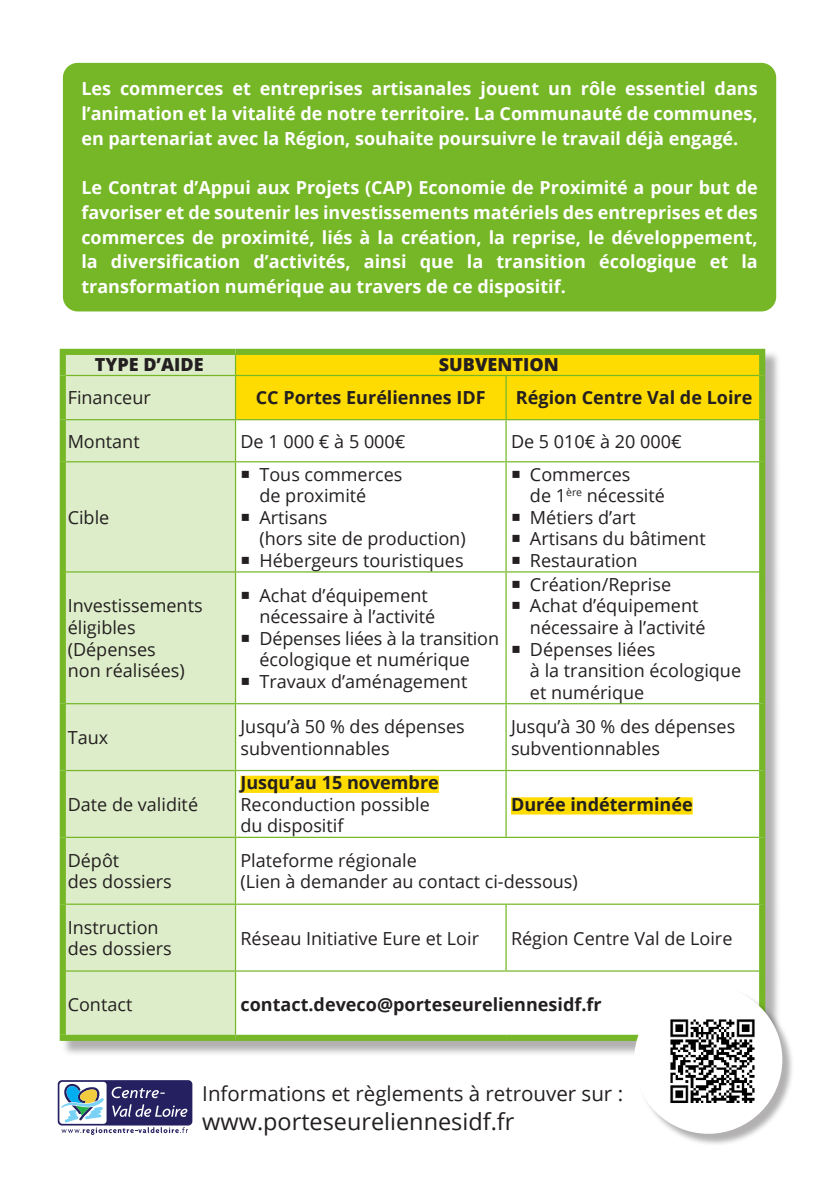
<style>
.page{position:relative;width:840px;height:1191px;background:#fff}
.page>*{position:absolute;margin:0;border:0;box-sizing:border-box;transform-origin:0 0}
.t1{font:23.4px "Open Sans";color:#231f20}
.t2{font:20.4px "Open Sans";color:#231f20}
.t3{font:18px/21.6px "Open Sans";color:#231f20}
.t4{font:700 18px/24.8px "Open Sans";color:#fff;text-align:justify}
.t5{font:700 18px "Open Sans";color:#231f20}
.t6{font:800 18px "Open Sans";color:#231f20}
</style>
<div class="page">
<div style="left:60px;top:60px;width:718px;height:254px;background:#75b726;border-radius:18px"></div>
<div style="left:57px;top:57px;width:724px;height:261px;border:6px solid #fff;border-radius:18px"></div>
<div style="left:61px;top:350px;width:719px;height:706px;background:#231f20;opacity:.35"></div>
<div style="left:66px;top:355px;width:169px;height:679px;background:#ddedc9"></div>
<svg style="left:236px;top:420px;width:522px;height:614px"></svg>
<div style="left:235px;top:355px;width:523px;height:64px;background:#ffdc01"></div>
<hr style="left:66px;top:375px;width:169px;height:1px;background:#75b726">
<hr style="left:235px;top:375px;width:271px;height:1px;background:#75b726">
<hr style="left:235px;top:376px;width:1px;height:43px;background:#75b726">
<hr style="left:506px;top:375px;width:252px;height:1px;background:#75b726">
<hr style="left:505px;top:376px;width:1px;height:43px;background:#75b726">
<hr style="left:66px;top:419px;width:169px;height:1px;background:#75b726">
<hr style="left:235px;top:419px;width:271px;height:1px;background:#75b726">
<hr style="left:235px;top:420px;width:1px;height:41px;background:#75b726">
<hr style="left:506px;top:419px;width:252px;height:1px;background:#75b726">
<hr style="left:505px;top:420px;width:1px;height:41px;background:#75b726">
<hr style="left:66px;top:461px;width:169px;height:1px;background:#75b726">
<hr style="left:235px;top:461px;width:271px;height:1px;background:#75b726">
<hr style="left:235px;top:462px;width:1px;height:109px;background:#75b726">
<hr style="left:506px;top:461px;width:252px;height:1px;background:#75b726">
<hr style="left:505px;top:462px;width:1px;height:109px;background:#75b726">
<hr style="left:66px;top:571px;width:169px;height:1px;background:#75b726">
<hr style="left:235px;top:571px;width:271px;height:1px;background:#75b726">
<hr style="left:235px;top:572px;width:1px;height:131px;background:#75b726">
<hr style="left:506px;top:571px;width:252px;height:1px;background:#75b726">
<hr style="left:505px;top:572px;width:1px;height:131px;background:#75b726">
<hr style="left:66px;top:703px;width:169px;height:1px;background:#75b726">
<hr style="left:235px;top:703px;width:271px;height:1px;background:#75b726">
<hr style="left:235px;top:704px;width:1px;height:66px;background:#75b726">
<hr style="left:506px;top:703px;width:252px;height:1px;background:#75b726">
<hr style="left:505px;top:704px;width:1px;height:66px;background:#75b726">
<hr style="left:66px;top:770px;width:169px;height:1px;background:#75b726">
<hr style="left:235px;top:770px;width:271px;height:1px;background:#75b726">
<hr style="left:235px;top:771px;width:1px;height:65px;background:#75b726">
<hr style="left:506px;top:770px;width:252px;height:1px;background:#75b726">
<hr style="left:505px;top:771px;width:1px;height:65px;background:#75b726">
<hr style="left:66px;top:836px;width:169px;height:2px;background:#75b726">
<hr style="left:235px;top:836px;width:271px;height:2px;background:#75b726">
<hr style="left:235px;top:838px;width:1px;height:65px;background:#75b726">
<hr style="left:506px;top:836px;width:252px;height:2px;background:#75b726">
<hr style="left:66px;top:903px;width:169px;height:1px;background:#75b726">
<hr style="left:235px;top:903px;width:271px;height:1px;background:#75b726">
<hr style="left:235px;top:904px;width:1px;height:66px;background:#75b726">
<hr style="left:506px;top:903px;width:252px;height:1px;background:#75b726">
<hr style="left:505px;top:904px;width:1px;height:66px;background:#75b726">
<hr style="left:66px;top:970px;width:169px;height:1px;background:#75b726">
<hr style="left:235px;top:970px;width:271px;height:1px;background:#75b726">
<hr style="left:235px;top:971px;width:1px;height:63px;background:#75b726">
<hr style="left:506px;top:970px;width:252px;height:1px;background:#75b726">
<div style="left:60px;top:349px;width:175px;height:6px;background:#75b726"></div>
<div style="left:60px;top:355px;width:6px;height:20px;background:#75b726"></div>
<div style="left:235px;top:349px;width:271px;height:6px;background:#75b726"></div>
<div style="left:506px;top:349px;width:258px;height:6px;background:#75b726"></div>
<svg style="left:758px;top:355px;width:6px;height:20px"></svg>
<div style="left:60px;top:375px;width:6px;height:45px;background:#75b726"></div>
<svg style="left:758px;top:375px;width:6px;height:45px"></svg>
<div style="left:60px;top:420px;width:6px;height:42px;background:#75b726"></div>
<svg style="left:758px;top:420px;width:6px;height:42px"></svg>
<div style="left:60px;top:462px;width:6px;height:110px;background:#75b726"></div>
<svg style="left:758px;top:462px;width:6px;height:110px"></svg>
<div style="left:60px;top:572px;width:6px;height:131px;background:#75b726"></div>
<svg style="left:758px;top:572px;width:6px;height:131px"></svg>
<div style="left:60px;top:703px;width:6px;height:67px;background:#75b726"></div>
<svg style="left:758px;top:703px;width:6px;height:67px"></svg>
<div style="left:60px;top:770px;width:6px;height:67px;background:#75b726"></div>
<svg style="left:758px;top:770px;width:6px;height:67px"></svg>
<div style="left:60px;top:837px;width:6px;height:67px;background:#75b726"></div>
<svg style="left:758px;top:837px;width:6px;height:67px"></svg>
<div style="left:60px;top:904px;width:6px;height:67px;background:#75b726"></div>
<svg style="left:758px;top:904px;width:6px;height:67px"></svg>
<div style="left:60px;top:971px;width:6px;height:63px;background:#75b726"></div>
<svg style="left:758px;top:971px;width:6px;height:16px"></svg>
<div style="left:60px;top:1034px;width:175px;height:7px;background:#75b726"></div>
<div style="left:235px;top:1034px;width:271px;height:7px;background:#75b726"></div>
<div style="left:506px;top:1034px;width:258px;height:7px;background:#75b726"></div>
<div style="left:240px;top:775px;width:198px;height:18px;background:#ffdc01"></div>
<div style="left:510px;top:797px;width:182px;height:17px;background:#ffdc01"></div>
<div style="left:635px;top:987px;width:158px;height:158px;background:#231f20;opacity:.35"></div>
<div style="left:633px;top:985px;width:148px;height:148px;background:#fff;border-radius:50%"></div>
<svg style="left:56px;top:1078px;width:138px;height:58px"></svg>
<div style="left:58px;top:1080px;width:134px;height:45px;background:#252161;border-radius:4px"></div>
<div style="left:59px;top:1081px;width:47px;height:42px;background:#fff;border-radius:3px"></div>
<svg style="left:61px;top:1083px;width:127px;height:51px"></svg>
<img style="left:670px;top:1019px;width:85px;height:84px">
<svg style="left:250px;top:480px;width:18px;height:1px"></svg>
<svg style="left:250px;top:524px;width:18px;height:1px"></svg>
<svg style="left:520px;top:480px;width:18px;height:1px"></svg>
<svg style="left:250px;top:601px;width:18px;height:1px"></svg>
<svg style="left:520px;top:612px;width:18px;height:1px"></svg>
<p class="t4" style="left:81px;top:76px;width:677px">Les commerces et entreprises artisanales jouent un rôle essentiel dans l’animation et la vitalité de notre territoire. La Communauté de communes, en partenariat avec la Région, souhaite poursuivre le travail déjà engagé.</p>
<p class="t4" style="left:81px;top:175px;width:677px">Le Contrat d’Appui aux Projets (CAP) Economie de Proximité a pour but de favoriser et de soutenir les investissements matériels des entreprises et des commerces de proximité, liés à la création, la reprise, le développement, la diversification d’activités, ainsi que la transition écologique et la transformation numérique au travers de ce dispositif.</p>
<p class="t6" style="left:95px;top:350px;width:110px">TYPE D’AIDE</p>
<p class="t6" style="left:438px;top:350px;width:121px">SUBVENTION</p>
<p class="t3" style="left:68px;top:387px;width:85px">Financeur</p>
<p class="t5" style="left:256px;top:385px;width:231px">CC Portes Euréliennes IDF</p>
<p class="t5" style="left:515px;top:385px;width:238px">Région Centre Val de Loire</p>
<p class="t3" style="left:68px;top:430px;width:73px">Montant</p>
<p class="t3" style="left:240px;top:430px;width:166px">De 1 000 € à 5 000€</p>
<p class="t3" style="left:510px;top:430px;width:172px">De 5 010€ à 20 000€</p>
<p class="t3" style="left:68px;top:506px;width:43px">Cible</p>
<p class="t3" style="left:68px;top:594px;width:136px">Investissements éligibles</p>
<p class="t3" style="left:68px;top:637px;width:90px">(Dépenses</p>
<p class="t3" style="left:68px;top:659px;width:118px">non réalisées)</p>
<p class="t3" style="left:259px;top:463px;width:144px;text-indent:-19px">○ Tous commerces de proximité</p>
<p class="t3" style="left:259px;top:506px;width:208px;text-indent:-19px">○ Artisans<br>(hors site de production)</p>
<p class="t3" style="left:240px;top:549px;width:224px">○ Hébergeurs touristiques</p>
<p class="t3" style="left:259px;top:584px;width:177px;text-indent:-19px">○ Achat d’équipement nécessaire à l’activité</p>
<p class="t3" style="left:240px;top:627px;width:260px;text-align:center">○ Dépenses liées à la transition écologique et numérique</p>
<p class="t3" style="left:240px;top:670px;width:228px">○ Travaux d’aménagement</p>
<p class="t3" style="left:529px;top:463px;width:136px;text-indent:-19px">○ Commerces<br>de 1<sup>ère</sup> nécessité</p>
<p class="t3" style="left:510px;top:506px;width:126px">○ Métiers d’art</p>
<p class="t3" style="left:510px;top:527px;width:196px">○ Artisans du bâtiment</p>
<p class="t3" style="left:510px;top:549px;width:128px">○ Restauration</p>
<p class="t3" style="left:510px;top:573px;width:162px">○ Création/Reprise</p>
<p class="t3" style="left:529px;top:594px;width:177px;text-indent:-19px">○ Achat d’équipement nécessaire à l’activité</p>
<p class="t3" style="left:529px;top:638px;width:212px;text-indent:-19px">○ Dépenses liées<br>à la transition écologique et numérique</p>
<p class="t3" style="left:68px;top:726px;width:42px">Taux</p>
<p class="t3" style="left:240px;top:715px;width:226px">Jusqu’à 50 % des dépenses subventionnables</p>
<p class="t3" style="left:510px;top:715px;width:226px">Jusqu’à 30 % des dépenses subventionnables</p>
<p class="t3" style="left:68px;top:793px;width:132px">Date de validité</p>
<p class="t3" style="left:68px;top:849px;width:53px">Dépôt</p>
<p class="t3" style="left:68px;top:870px;width:106px">des dossiers</p>
<p class="t3" style="left:68px;top:916px;width:92px">Instruction</p>
<p class="t3" style="left:68px;top:937px;width:106px">des dossiers</p>
<p class="t5" style="left:240px;top:770px;width:200px">Jusqu’au 15 novembre</p>
<p class="t3" style="left:240px;top:793px;width:191px">Reconduction possible du dispositif</p>
<p class="t5" style="left:510px;top:791px;width:183px">Durée indéterminée</p>
<p class="t3" style="left:240px;top:849px;width:178px">Plateforme régionale</p>
<p class="t3" style="left:240px;top:870px;width:339px">(Lien à demander au contact ci-dessous)</p>
<p class="t3" style="left:240px;top:926px;width:240px">Réseau Initiative Eure et Loir</p>
<p class="t3" style="left:510px;top:926px;width:223px">Région Centre Val de Loire</p>
<p class="t3" style="left:68px;top:993px;width:66px">Contact</p>
<p class="t5" style="left:240px;top:992px;width:362px">contact.deveco@porteseureliennesidf.fr</p>
<p class="t2" style="left:202px;top:1080px;width:422px">Informations et règlements à retrouver sur :</p>
<p class="t1" style="left:202px;top:1105px;width:313px">www.porteseureliennesidf.fr</p>
</div>
